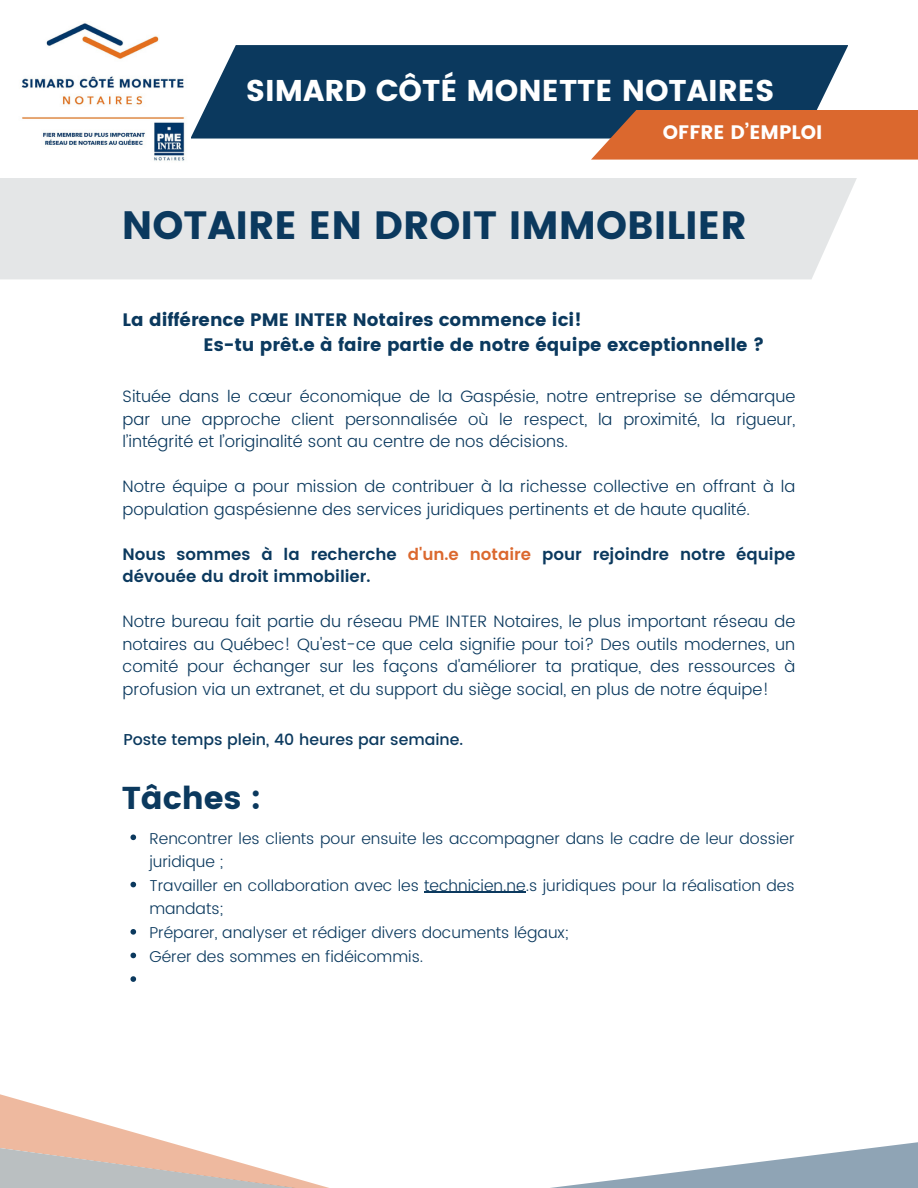
<style>
.page{position:relative;width:918px;height:1188px;background:#fff}
.page>*{position:absolute;margin:0;border:0;box-sizing:border-box;transform-origin:0 0}
.t1{font:39.45px "Poppins";color:#0b395e}
.t2{font:31.65px "Poppins";color:#0b395e}
.t3{font:30px "Poppins";color:#fff}
.t4{font:19.5px "Poppins";color:#fff}
.t5{font:18px/24.8px "Poppins";color:#0b395e}
.t6{font:300 16.5px/22.5px "Poppins";color:#0b395e;text-align:justify}
.t7{font:600 16.5px/22.5px "Poppins";color:#0b395e}
.t8{font:300 15.75px/23.7px "Poppins";color:#0b395e}
.t9{font:500 15.75px "Poppins";color:#0b395e}
.s1{color:#db682e}
</style>
<div class="page">
<svg style="left:0;top:931px;width:137px;height:188px"></svg>
<svg style="left:0;top:1119px;width:918px;height:69px"></svg>
<svg style="left:0;top:1141px;width:907px;height:47px"></svg>
<div style="left:190px;top:45px;width:658px;height:94px;background:#0b395e"></div>
<div style="left:591px;top:110px;width:327px;height:50px;background:#db682e"></div>
<div style="left:0;top:178px;width:857px;height:101px;background:#e4e6e7"></div>
<img style="left:21px;top:23px;width:164px;height:138px">
<svg style="left:130px;top:835px;width:6px;height:5px"></svg>
<svg style="left:130px;top:882px;width:6px;height:5px"></svg>
<hr style="left:424px;top:892px;width:102px;height:1px;background:#0b395e">
<svg style="left:130px;top:929px;width:6px;height:6px"></svg>
<svg style="left:130px;top:953px;width:6px;height:5px"></svg>
<svg style="left:130px;top:976px;width:6px;height:6px"></svg>
<p class="t3" style="left:246px;top:73px;width:530px">SIMARD CÔTÉ MONETTE NOTAIRES</p>
<h6 class="t4" style="left:663px;top:121px;width:161px">OFFRE D’EMPLOI</h6>
<p class="t1" style="left:122px;top:202px;width:627px">NOTAIRE EN DROIT IMMOBILIER</p>
<h2 class="t5" style="left:204px;top:307px;width:563px;text-indent:-81px">La différence PME INTER Notaires commence ici!<br>Es-tu prêt.e à faire partie de notre équipe exceptionnelle ?</h2>
<h4 class="t6" style="left:123px;top:386px;width:674px">Située dans le cœur économique de la Gaspésie, notre entreprise se démarque par une approche client personnalisée où le respect, la proximité, la rigueur, l’intégrité et l’originalité sont au centre de nos décisions.</h4>
<h1 class="t6" style="left:123px;top:476px;width:674px">Notre équipe a pour mission de contribuer à la richesse collective en offrant à la population gaspésienne des services juridiques pertinents et de haute qualité.</h1>
<h5 class="t7" style="left:123px;top:543px;width:674px">Nous sommes à la recherche <span class="s1">d'un.e notaire</span> pour rejoindre notre équipe dévouée du droit immobilier.</h5>
<p class="t6" style="left:123px;top:611px;width:674px">Notre bureau fait partie du réseau PME INTER Notaires, le plus important réseau de notaires au Québec! Qu'est-ce que cela signifie pour toi? Des outils modernes, un comité pour échanger sur les façons d'améliorer ta pratique, des ressources à profusion via un extranet, et du support du siège social, en plus de notre équipe!</p>
<p class="t9" style="left:123px;top:730px;width:341px">Poste temps plein, 40 heures par semaine.</p>
<p class="t2" style="left:122px;top:780px;width:141px">Tâches :</p>
<h6 class="t8" style="left:149px;top:826px;width:647px">Rencontrer les clients pour ensuite les accompagner dans le cadre de leur dossier juridique ;</h6>
<h3 class="t8" style="left:149px;top:873px;width:647px">Travailler en collaboration avec les technicien.ne.s juridiques pour la réalisation des mandats;</h3>
<p class="t8" style="left:149px;top:921px;width:421px">Préparer, analyser et rédiger divers documents légaux;</p>
<p class="t8" style="left:149px;top:944px;width:275px">Gérer des sommes en fidéicommis.</p>
</div>
